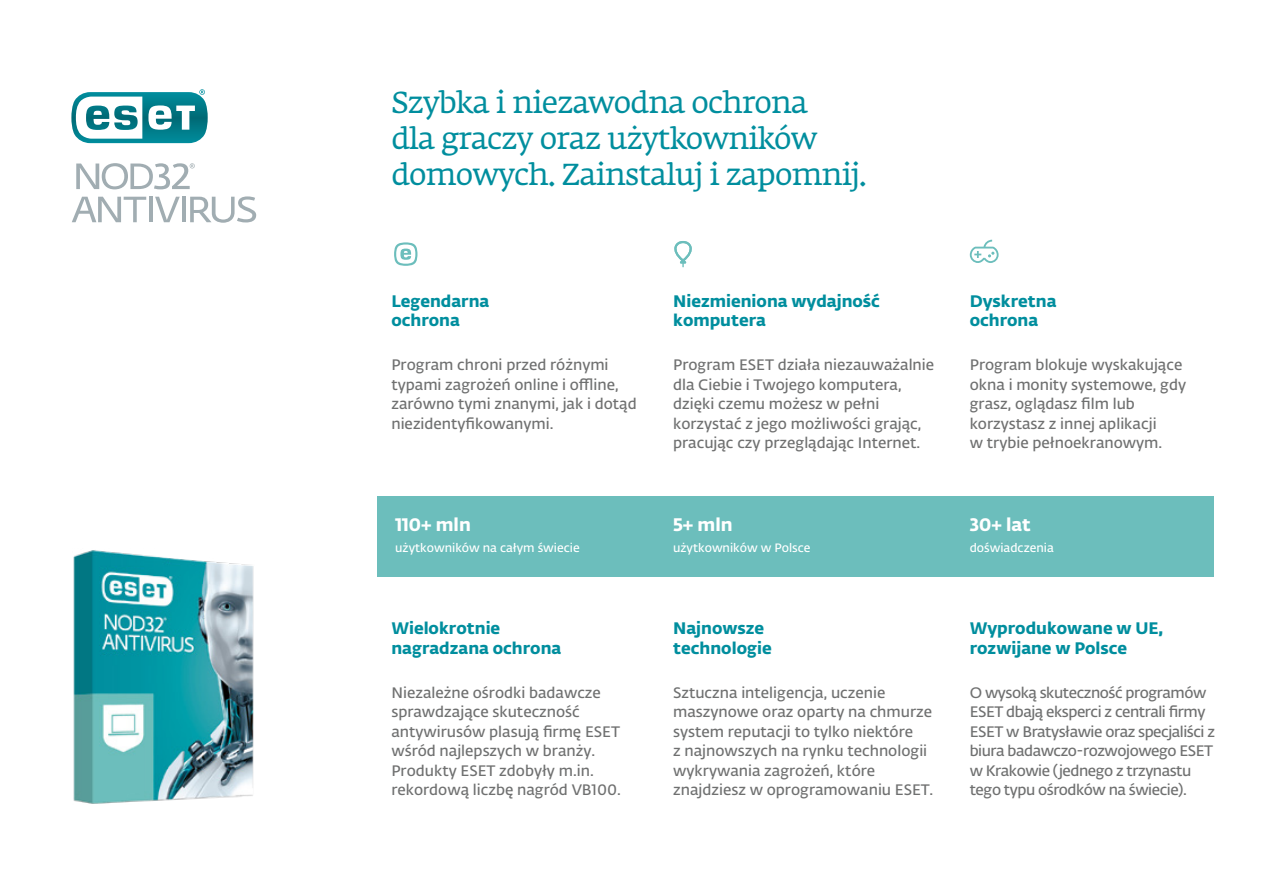
<style>
.page{position:relative;width:1263px;height:893px;background:#fff}
.page>*{position:absolute;margin:0;border:0;box-sizing:border-box;transform-origin:0 0}
.t1{font:30px/36px "Fedra Serif A Std";letter-spacing:-.025em;color:#008e9e}
.t2{font:18px "Fedra Sans Alt Pro Bold LF";color:#fff}
.t3{font:16.5px/19.5px "Fedra Sans Alt Pro Bold LF";color:#008e9e}
.t4{font:15px/19.5px "Fedra Sans Alt Pro Demi LF";color:#6f7070}
.t5{font:15px/19.5px "Fedra Sans Alt Pro Demi LF";letter-spacing:-.03em;color:#6f7070}
.t6{font:12px "Fedra Sans Alt Pro Demi LF";color:#fff}
</style>
<div class="page">
<div style="left:377px;top:496px;width:836px;height:80px;background:#6cbebc"></div>
<svg style="left:674px;top:241px;width:5px;height:18px"></svg>
<svg style="left:71px;top:89px;width:186px;height:715px"></svg>
<h1 class="t1" style="left:391px;top:87px;width:477px">Szybka i niezawodna ochrona<br>dla graczy oraz użytkowników domowych. Zainstaluj i zapomnij.</h1>
<p class="t3" style="left:391px;top:290px;width:99px">Legendarna ochrona</p>
<p class="t3" style="left:673px;top:290px;width:208px">Niezmieniona wydajność komputera</p>
<p class="t3" style="left:970px;top:290px;width:88px">Dyskretna ochrona</p>
<p class="t4" style="left:391px;top:355px;width:247px">Program chroni przed różnymi typami zagrożeń online i offline, zarówno tymi znanymi, jak i dotąd niezidentyfikowanymi.</p>
<p class="t4" style="left:673px;top:355px;width:263px">Program ESET działa niezauważalnie dla Ciebie i Twojego komputera, dzięki czemu możesz w pełni korzystać z jego możliwości grając, pracując czy przeglądając Internet.</p>
<p class="t4" style="left:970px;top:355px;width:218px">Program blokuje wyskakujące okna i monity systemowe, gdy grasz, oglądasz film lub korzystasz z innej aplikacji<br>w trybie pełnoekranowym.</p>
<p class="t2" style="left:395px;top:510px;width:77px">110+ mln</p>
<p class="t2" style="left:673px;top:510px;width:61px">5+ mln</p>
<p class="t2" style="left:970px;top:510px;width:62px">30+ lat</p>
<p class="t6" style="left:395px;top:539px;width:186px">użytkowników na całym świecie</p>
<p class="t6" style="left:673px;top:539px;width:139px">użytkowników w Polsce</p>
<p class="t6" style="left:970px;top:539px;width:86px">doświadczenia</p>
<p class="t3" style="left:391px;top:617px;width:171px">Wielokrotnie nagradzana ochrona</p>
<p class="t3" style="left:673px;top:617px;width:100px">Najnowsze technologie</p>
<p class="t3" style="left:970px;top:617px;width:195px">Wyprodukowane w UE, rozwijane w Polsce</p>
<p class="t4" style="left:391px;top:682px;width:231px">Niezależne ośrodki badawcze sprawdzające skuteczność antywirusów plasują firmę ESET wśród najlepszych w branży.<br>Produkty ESET zdobyły m.in. rekordową liczbę nagród VB100.</p>
<p class="t4" style="left:673px;top:682px;width:262px">Sztuczna inteligencja, uczenie maszynowe oraz oparty na chmurze system reputacji to tylko niektóre<br>z najnowszych na rynku technologii wykrywania zagrożeń, które znajdziesz w oprogramowaniu ESET.</p>
<p class="t5" style="left:970px;top:682px;width:247px">O wysoką skuteczność programów ESET dbają eksperci z centrali firmy ESET w Bratysławie oraz specjaliści z biura badawczo-rozwojowego ESET w Krakowie (jednego z trzynastu tego typu ośrodków na świecie).</p>
</div>
